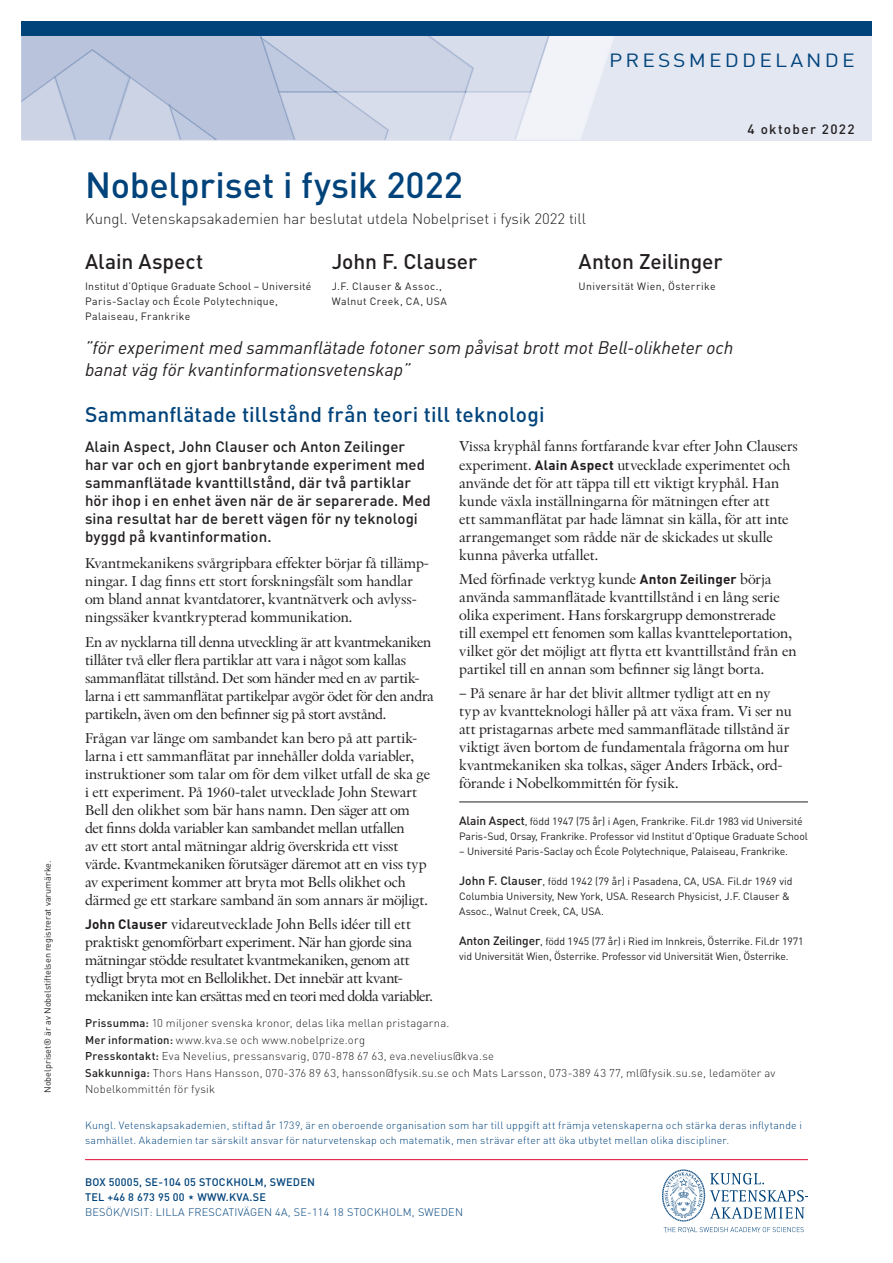
<style>
.page{position:relative;width:893px;height:1263px;background:#fff}
.page>*{position:absolute;margin:0;border:0;box-sizing:border-box;transform-origin:0 0}
.Huvudrubrik{font:500 36px "DIN Pro";letter-spacing:-.005em;color:#00437b}
.Textblock__rubrik{font:500 21px "DIN Pro";letter-spacing:.005em;color:#00437b}
.Pristagare{font:500 21px "DIN Pro";letter-spacing:-.005em;color:#231f20}
.Sidhuvud__pressmedd{font:18.9px "DIN Pro";letter-spacing:.15em;color:#00437b;scale:1.11 1}
.Prismotivering{font:italic 18px/21.6px "DIN Pro";color:#231f20}
.Textblock__brödtext{font:15px/18px "Indigo Twenty";letter-spacing:-.01em;color:#231f20}
.Textblock__ingress{font:500 15px/18px "DIN Pro";letter-spacing:.005em;color:#231f20}
.Underrubrik{font:300 15px "DIN Pro";color:#231f20}
.Sidhuvud__datum{font:500 13.5px "DIN Pro";letter-spacing:.1em;color:#231f20}
.Prissumma___mer_info{font:300 11.25px/16.5px "DIN Pro";letter-spacing:.02em;color:#231f20}
.Adress{font:500 10.8px "DIN Pro";letter-spacing:.02em;color:#00437b}
.Adress-2{font:300 10.8px "DIN Pro";letter-spacing:.02em;color:#00437b}
.Pristagarinfo__biogr{font:10.5px/15px "DIN Pro";letter-spacing:-.01em;color:#231f20}
.Boilerplate{font:300 10.5px/15px "DIN Pro";letter-spacing:.02em;color:#00437b}
.Pristagarens_univ{font:10.5px/15px "DIN Pro";letter-spacing:.04em;color:#231f20}
.Pristagare-2{font:10.5px/15px "DIN Pro";letter-spacing:.045em;color:#231f20}
.Finstilt{font:9px "DIN Pro";color:#231f20}
.s1{font-family:"DIN Pro";font-weight:700;font-size:13.5px}
.s2{font-weight:500;font-size:12px}
.s3{font-weight:500}
</style>
<div class="page">
<div style="left:21px;top:21px;width:851px;height:119px;background:#e3e7f2"></div>
<svg style="left:21px;top:36px;width:593px;height:104px"></svg>
<div style="left:21px;top:21px;width:851px;height:15px;background:#00437b"></div>
<svg style="left:664px;top:1227px;width:140px;height:5px"></svg>
<svg style="left:662px;top:1169px;width:145px;height:52px"></svg>
<hr style="left:85px;top:1159px;width:723px;height:1px;background:#e10831">
<hr style="left:459px;top:802px;width:349px;height:1px;background:#231f20">
<p class="Finstilt" style="left:41px;top:1093px;width:234px;rotate:-90deg">Nobelpriset® är av Nobelstiftelsen registrerat varumärke.</p>
<p class="Sidhuvud__pressmedd" style="left:609px;top:47px;width:223px">PRESSMEDDELANDE</p>
<p class="Huvudrubrik" style="left:85px;top:160px;width:380px">Nobelpriset i fysik 2022</p>
<p class="Underrubrik" style="left:85px;top:208px;width:503px">Kungl. Vetenskapsakademien har beslutat utdela Nobelpriset i fysik 2022 till</p>
<p class="Pristagare" style="left:85px;top:247px;width:120px">Alain Aspect</p>
<p class="Pristagarens_univ" style="left:85px;top:278px;width:228px">Institut d’Optique Graduate School – Université<br>Paris-Saclay och École Polytechnique,<br>Palaiseau, Frankrike</p>
<p class="Pristagare" style="left:332px;top:247px;width:147px">John F. Clauser</p>
<p class="Pristagare-2" style="left:332px;top:278px;width:117px">J.F. Clauser &amp; Assoc.,<br>Walnut Creek, CA, USA</p>
<p class="Pristagare" style="left:579px;top:247px;width:146px">Anton Zeilinger</p>
<p class="Pristagarens_univ" style="left:579px;top:278px;width:138px">Universität Wien, Österrike</p>
<p class="Prismotivering" style="left:85px;top:336px;width:650px">”för experiment med sammanflätade fotoner som påvisat brott mot Bell-olikheter och banat väg för kvantinformationsvetenskap”</p>
<p class="Textblock__rubrik" style="left:85px;top:400px;width:461px">Sammanflätade tillstånd från teori till teknologi</p>
<p class="Sidhuvud__datum" style="left:747px;top:120px;width:109px">4 oktober 2022</p>
<p class="Textblock__ingress" style="left:85px;top:437px;width:347px">Alain Aspect, John Clauser och Anton Zeilinger har var och en gjort banbrytande experiment med sammanflätade kvanttillstånd, där två partiklar hör ihop i en enhet även när de är separerade. Med sina resultat har de berett vägen för ny teknologi byggd på kvantinformation.</p>
<p class="Textblock__brödtext" style="left:85px;top:554px;width:346px">Kvantmekanikens svårgripbara effekter börjar få tillämp&shy;ningar. I dag finns ett stort forskningsfält som handlar om bland annat kvantdatorer, kvantnätverk och avlyss&shy;ningssäker kvantkrypterad kommunikation.</p>
<p class="Textblock__brödtext" style="left:85px;top:632px;width:350px">En av nycklarna till denna utveckling är att kvantmekaniken tillåter två eller flera partiklar att vara i något som kallas sammanflätat tillstånd. Det som händer med en av partik&shy;larna i ett sammanflätat partikelpar avgör ödet för den andra partikeln, även om den befinner sig på stort avstånd.</p>
<p class="Textblock__brödtext" style="left:85px;top:729px;width:347px">Frågan var länge om sambandet kan bero på att partik&shy;larna i ett sammanflätat par innehåller dolda variabler, instruktioner som talar om för dem vilket utfall de ska ge i ett experiment. På 1960-talet utvecklade John Stewart Bell den olikhet som bär hans namn. Den säger att om det finns dolda variabler kan sambandet mellan utfallen<br>av ett stort antal mätningar aldrig överskrida ett visst värde. Kvantmekaniken förutsäger däremot att en viss typ av experiment kommer att bryta mot Bells olikhet och därmed ge ett starkare samband än som annars är möjligt.</p>
<p class="Textblock__brödtext" style="left:85px;top:915px;width:349px"><span class="s1">John Clauser</span> vidareutvecklade John Bells idéer till ett praktiskt genomförbart experiment. När han gjorde sina mätningar stödde resultatet kvantmekaniken, genom att tydligt bryta mot en Bellolikhet. Det innebär att kvant&shy;mekaniken inte kan ersättas med en teori med dolda variabler.</p>
<p class="Textblock__brödtext" style="left:459px;top:437px;width:340px">Vissa kryphål fanns fortfarande kvar efter John Clausers experiment. <span class="s1">Alain Aspect</span> utvecklade experimentet och använde det för att täppa till ett viktigt kryphål. Han kunde växla inställningarna för mätningen efter att<br>ett sammanflätat par hade lämnat sin källa, för att inte arrangemanget som rådde när de skickades ut skulle kunna påverka utfallet.</p>
<p class="Textblock__brödtext" style="left:459px;top:570px;width:339px">Med förfinade verktyg kunde <span class="s1">Anton Zeilinger</span> börja använda sammanflätade kvanttillstånd i en lång serie olika experiment. Hans forskargrupp demonstrerade till exempel ett fenomen som kallas kvantteleportation, vilket gör det möjligt att flytta ett kvanttillstånd från en partikel till en annan som befinner sig långt borta.</p>
<p class="Textblock__brödtext" style="left:459px;top:684px;width:334px">– På senare år har det blivit alltmer tydligt att en ny typ av kvantteknologi håller på att växa fram. Vi ser nu att pristagarnas arbete med sammanflätade tillstånd är viktigt även bortom de fundamentala frågorna om hur kvantmekaniken ska tolkas, säger Anders Irbäck, ord&shy;förande i Nobelkommittén för fysik.</p>
<p class="Pristagarinfo__biogr" style="left:459px;top:813px;width:350px"><span class="s2">Alain Aspect</span>, född 1947 (75 år) i Agen, Frankrike. Fil.dr 1983 vid Université<br>Paris-Sud, Orsay, Frankrike. Professor vid Institut d’Optique Graduate School</p>
<p class="Pristagarinfo__biogr" style="left:459px;top:843px;width:330px">– Université Paris-Saclay och École Polytechnique, Palaiseau, Frankrike.</p>
<p class="Pristagarinfo__biogr" style="left:459px;top:873px;width:335px"><span class="s2">John F. Clauser</span>, född 1942 (79 år) i Pasadena, CA, USA. Fil.dr 1969 vid<br>Columbia University, New York, USA. Research Physicist, J.F. Clauser &amp;<br>Assoc., Walnut Creek, CA, USA.</p>
<p class="Pristagarinfo__biogr" style="left:459px;top:933px;width:346px"><span class="s2">Anton Zeilinger</span>, född 1945 (77 år) i Ried im Innkreis, Österrike. Fil.dr 1971 vid Universität Wien, Österrike. Professor vid Universität Wien, Österrike.</p>
<p class="Prissumma___mer_info" style="left:85px;top:1015px;width:366px"><span class="s3">Prissumma:</span> 10 miljoner svenska kronor, delas lika mellan pristagarna.<br><span class="s3">Mer information:</span> www.kva.se och www.nobelprize.org</p>
<p class="Prissumma___mer_info" style="left:85px;top:1048px;width:411px"><span class="s3">Presskontakt:</span> Eva Nevelius, pressansvarig, 070-878 67 63, eva.nevelius@kva.se</p>
<p class="Prissumma___mer_info" style="left:85px;top:1064px;width:692px"><span class="s3">Sakkunniga:</span> Thors Hans Hansson, 070-376 89 63, hansson@fysik.su.se och Mats Larsson, 073-389 43 77, ml@fysik.su.se, ledamöter av<br>Nobelkommittén för fysik</p>
<p class="Boilerplate" style="left:85px;top:1117px;width:718px">Kungl. Vetenskapsakademien, stiftad år 1739, är en oberoende organisation som har till uppgift att främja vetenskaperna och stärka deras inflytande i samhället. Akademien tar särskilt ansvar för naturvetenskap och matematik, men strävar efter att öka utbytet mellan olika discipliner.</p>
<p class="Adress" style="left:85px;top:1175px;width:232px">BOX 50005, SE-104 05 STOCKHOLM, SWEDEN</p>
<p class="Adress" style="left:85px;top:1190px;width:182px">TEL +46 8 673 95 00 WWW.KVA.SE</p>
<p class="Adress-2" style="left:85px;top:1205px;width:379px">BESÖK/VISIT: LILLA FRESCATIVÄGEN 4A, SE-114 18 STOCKHOLM, SWEDEN</p>
</div>
